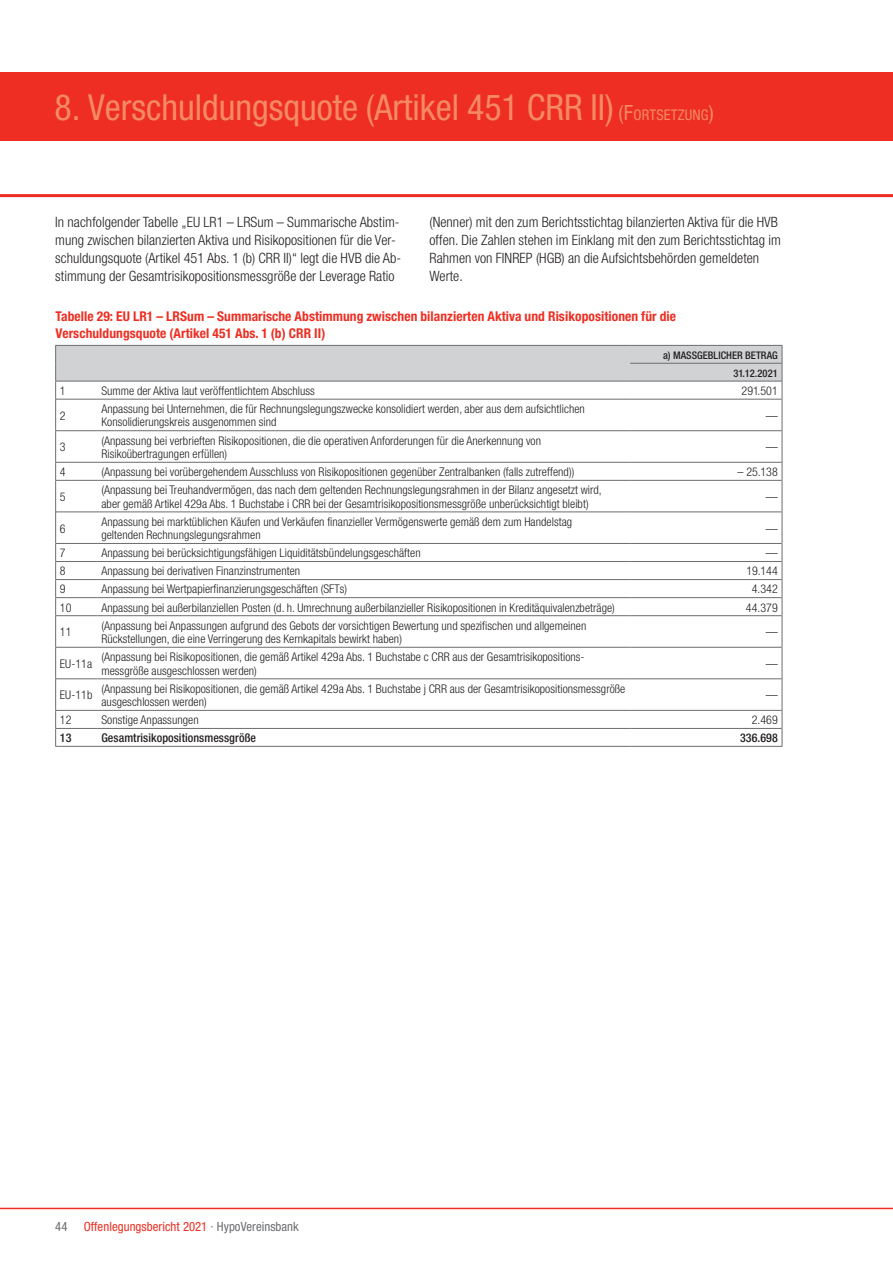
<style>
.page{position:relative;width:893px;height:1263px;background:#fff}
.page>*{position:absolute;margin:0;border:0;box-sizing:border-box;transform-origin:0 0}
.t1{font:condensed 36px "Helvetica Neue";color:#f58966}
.t2{font:300 14.25px/18px "Helvetica HVB Cond";letter-spacing:.005em;color:#231f20}
.t3{font:700 condensed 13.5px/16.5px "Helvetica Neue";letter-spacing:.005em;color:#ee2e22}
.t4{font:condensed 12.75px "Helvetica Neue";letter-spacing:.005em;color:#ee2e22}
.t5{font:condensed 12.75px "Helvetica Neue";color:#6c6d70}
.t6{font:300 12px/13.5px "Helvetica HVB Cond";letter-spacing:.005em;color:#231f20}
.t7{font:500 12px "Helvetica HVB Cond";letter-spacing:.005em;color:#231f20}
.t8{font:500 10.5px/17.9px "Helvetica HVB Cond";letter-spacing:.005em;color:#231f20;text-align:right}
.s1{font-size:21px}
.s2{font-size:14.7px}
.s3{color:#6c6d70}
</style>
<div class="page">
<hr style="left:0;top:1208px;width:893px;height:1px;background:#ee2e22">
<div style="left:0;top:72px;width:893px;height:68px;background:#ee2e22"></div>
<hr style="left:0;top:194px;width:893px;height:3px;background:#ee2e22">
<hr style="left:55px;top:399px;width:1px;height:32px;background:#6c6d70">
<hr style="left:55px;top:431px;width:1px;height:31px;background:#6c6d70">
<svg style="left:55px;top:462px;width:1px;height:18px"></svg>
<hr style="left:55px;top:480px;width:1px;height:32px;background:#6c6d70">
<hr style="left:55px;top:512px;width:1px;height:31px;background:#6c6d70">
<svg style="left:55px;top:543px;width:1px;height:73px"></svg>
<hr style="left:55px;top:616px;width:1px;height:31px;background:#6c6d70">
<hr style="left:55px;top:647px;width:1px;height:32px;background:#6c6d70">
<hr style="left:55px;top:679px;width:1px;height:31px;background:#6c6d70">
<svg style="left:55px;top:710px;width:1px;height:36px"></svg>
<hr style="left:55px;top:746px;width:42px;height:1px;background:#6c6d70">
<hr style="left:97px;top:746px;width:533px;height:1px;background:#6c6d70">
<hr style="left:630px;top:746px;width:152px;height:1px;background:#6c6d70">
<hr style="left:56px;top:399px;width:41px;height:1px;background:#6c6d70">
<hr style="left:97px;top:399px;width:533px;height:1px;background:#6c6d70">
<hr style="left:630px;top:399px;width:152px;height:1px;background:#6c6d70">
<hr style="left:56px;top:430px;width:41px;height:1px;background:#6c6d70">
<hr style="left:97px;top:430px;width:533px;height:1px;background:#6c6d70">
<hr style="left:630px;top:430px;width:152px;height:1px;background:#6c6d70">
<hr style="left:56px;top:462px;width:41px;height:1px;background:#6c6d70">
<hr style="left:97px;top:462px;width:533px;height:1px;background:#6c6d70">
<hr style="left:630px;top:462px;width:152px;height:1px;background:#6c6d70">
<hr style="left:56px;top:480px;width:41px;height:1px;background:#6c6d70">
<hr style="left:97px;top:480px;width:533px;height:1px;background:#6c6d70">
<hr style="left:630px;top:480px;width:152px;height:1px;background:#6c6d70">
<hr style="left:56px;top:511px;width:41px;height:1px;background:#6c6d70">
<hr style="left:97px;top:511px;width:533px;height:1px;background:#6c6d70">
<hr style="left:630px;top:511px;width:152px;height:1px;background:#6c6d70">
<hr style="left:56px;top:543px;width:41px;height:1px;background:#6c6d70">
<hr style="left:97px;top:543px;width:533px;height:1px;background:#6c6d70">
<hr style="left:630px;top:543px;width:152px;height:1px;background:#6c6d70">
<hr style="left:56px;top:561px;width:41px;height:1px;background:#6c6d70">
<hr style="left:97px;top:561px;width:533px;height:1px;background:#6c6d70">
<hr style="left:630px;top:561px;width:152px;height:1px;background:#6c6d70">
<hr style="left:56px;top:579px;width:41px;height:1px;background:#6c6d70">
<hr style="left:97px;top:579px;width:533px;height:1px;background:#6c6d70">
<hr style="left:630px;top:579px;width:152px;height:1px;background:#6c6d70">
<hr style="left:56px;top:597px;width:41px;height:1px;background:#6c6d70">
<hr style="left:97px;top:597px;width:533px;height:1px;background:#6c6d70">
<hr style="left:630px;top:597px;width:152px;height:1px;background:#6c6d70">
<hr style="left:56px;top:615px;width:41px;height:1px;background:#6c6d70">
<hr style="left:97px;top:615px;width:533px;height:1px;background:#6c6d70">
<hr style="left:630px;top:615px;width:152px;height:1px;background:#6c6d70">
<hr style="left:56px;top:647px;width:41px;height:1px;background:#6c6d70">
<hr style="left:97px;top:647px;width:533px;height:1px;background:#6c6d70">
<hr style="left:630px;top:647px;width:152px;height:1px;background:#6c6d70">
<hr style="left:56px;top:678px;width:41px;height:1px;background:#6c6d70">
<hr style="left:97px;top:678px;width:533px;height:1px;background:#6c6d70">
<hr style="left:630px;top:678px;width:152px;height:1px;background:#6c6d70">
<hr style="left:56px;top:710px;width:41px;height:1px;background:#6c6d70">
<hr style="left:97px;top:710px;width:533px;height:1px;background:#6c6d70">
<hr style="left:630px;top:710px;width:152px;height:1px;background:#6c6d70">
<hr style="left:56px;top:728px;width:41px;height:1px;background:#6c6d70">
<hr style="left:97px;top:728px;width:533px;height:1px;background:#6c6d70">
<hr style="left:630px;top:728px;width:152px;height:1px;background:#6c6d70">
<svg style="left:55px;top:345px;width:728px;height:54px"></svg>
<hr style="left:782px;top:399px;width:1px;height:32px;background:#6c6d70">
<hr style="left:782px;top:431px;width:1px;height:31px;background:#6c6d70">
<svg style="left:782px;top:462px;width:1px;height:18px"></svg>
<hr style="left:782px;top:480px;width:1px;height:32px;background:#6c6d70">
<hr style="left:782px;top:512px;width:1px;height:31px;background:#6c6d70">
<svg style="left:782px;top:543px;width:1px;height:73px"></svg>
<hr style="left:782px;top:616px;width:1px;height:31px;background:#6c6d70">
<hr style="left:782px;top:647px;width:1px;height:32px;background:#6c6d70">
<hr style="left:782px;top:679px;width:1px;height:31px;background:#6c6d70">
<svg style="left:782px;top:710px;width:1px;height:36px"></svg>
<hr style="left:630px;top:363px;width:152px;height:1px;background:#6c6d70">
<hr style="left:55px;top:381px;width:42px;height:1px;background:#6c6d70">
<hr style="left:97px;top:381px;width:533px;height:1px;background:#6c6d70">
<hr style="left:630px;top:381px;width:152px;height:1px;background:#6c6d70">
<h1 class="t1" style="left:55px;top:87px;width:661px">8. Verschuldungsquote (Artikel 451 CRR II) <span class="s1">(F</span><span class="s2">ORTSETZUNG</span><span class="s1">)</span></h1>
<p class="t2" style="left:55px;top:213px;width:347px">In nachfolgender Tabelle „EU LR1 – LRSum – Summarische Abstim&shy;mung zwischen bilanzierten Aktiva und Risikopositionen für die Ver&shy;schuldungsquote (Artikel 451 Abs. 1 (b) CRR II)“ legt die HVB die Ab&shy;stimmung der Gesamtrisikopositionsmessgröße der Leverage Ratio</p>
<p class="t2" style="left:429px;top:213px;width:353px">(Nenner) mit den zum Berichtsstichtag bilanzierten Aktiva für die HVB offen. Die Zahlen stehen im Einklang mit den zum Berichtsstichtag im Rahmen von FINREP (HGB) an die Aufsichtsbehörden gemeldeten Werte.</p>
<p class="t3" style="left:56px;top:308px;width:622px">Tabelle 29: EU LR1 – LRSum – Summarische Abstimmung zwischen bilanzierten Aktiva und Risikopositionen für die<br>Verschuldungsquote (Artikel 451 Abs. 1 (b) CRR II)</p>
<p class="t8" style="left:663px;top:346px;width:116px">a) MASSGEBLICHER BETRAG<br>31.12.2021</p>
<p class="t6" style="left:60px;top:384px;width:7px">1</p>
<p class="t6" style="left:101px;top:384px;width:215px">Summe der Aktiva laut veröffentlichtem Abschluss</p>
<p class="t6" style="left:741px;top:384px;width:38px">291.501</p>
<p class="t6" style="left:60px;top:409px;width:7px">2</p>
<p class="t6" style="left:101px;top:402px;width:485px">Anpassung bei Unternehmen, die für Rechnungslegungszwecke konsolidiert werden, aber aus dem aufsichtlichen<br>Konsolidierungskreis ausgenommen sind</p>
<p class="t6" style="left:766px;top:409px;width:13px">—</p>
<p class="t6" style="left:60px;top:440px;width:7px">3</p>
<p class="t6" style="left:101px;top:433px;width:441px">(Anpassung bei verbrieften Risikopositionen, die die operativen Anforderungen für die Anerkennung von<br>Risikoübertragungen erfüllen)</p>
<p class="t6" style="left:766px;top:440px;width:13px">—</p>
<p class="t6" style="left:60px;top:465px;width:7px">4</p>
<p class="t6" style="left:101px;top:465px;width:474px">(Anpassung bei vorübergehendem Ausschluss von Risikopositionen gegenüber Zentralbanken (falls zutreffend))</p>
<p class="t6" style="left:738px;top:465px;width:42px">– 25.138</p>
<p class="t6" style="left:60px;top:490px;width:7px">5</p>
<p class="t6" style="left:101px;top:483px;width:502px">(Anpassung bei Treuhandvermögen, das nach dem geltenden Rechnungslegungsrahmen in der Bilanz angesetzt wird, aber gemäß Artikel 429a Abs. 1 Buchstabe i CRR bei der Gesamtrisikopositionsmessgröße unberücksichtigt bleibt)</p>
<p class="t6" style="left:766px;top:490px;width:13px">—</p>
<p class="t6" style="left:60px;top:521px;width:7px">6</p>
<p class="t6" style="left:101px;top:515px;width:472px">Anpassung bei marktüblichen Käufen und Verkäufen finanzieller Vermögenswerte gemäß dem zum Handelstag geltenden Rechnungslegungsrahmen</p>
<p class="t6" style="left:766px;top:521px;width:13px">—</p>
<p class="t6" style="left:60px;top:546px;width:7px">7</p>
<p class="t6" style="left:101px;top:546px;width:321px">Anpassung bei berücksichtigungsfähigen Liquiditätsbündelungsgeschäften</p>
<p class="t6" style="left:766px;top:546px;width:13px">—</p>
<p class="t6" style="left:60px;top:564px;width:7px">8</p>
<p class="t6" style="left:101px;top:564px;width:200px">Anpassung bei derivativen Finanzinstrumenten</p>
<p class="t6" style="left:746px;top:564px;width:33px">19.144</p>
<p class="t6" style="left:60px;top:582px;width:7px">9</p>
<p class="t6" style="left:101px;top:582px;width:247px">Anpassung bei Wertpapierfinanzierungsgeschäften (SFTs)</p>
<p class="t6" style="left:752px;top:582px;width:28px">4.342</p>
<p class="t6" style="left:60px;top:600px;width:13px">10</p>
<p class="t6" style="left:101px;top:600px;width:515px">Anpassung bei außerbilanziellen Posten (d. h. Umrechnung außerbilanzieller Risikopositionen in Kreditäquivalenzbeträge)</p>
<p class="t6" style="left:746px;top:600px;width:33px">44.379</p>
<p class="t6" style="left:60px;top:625px;width:13px">11</p>
<p class="t6" style="left:101px;top:618px;width:486px">(Anpassung bei Anpassungen aufgrund des Gebots der vorsichtigen Bewertung und spezifischen und allgemeinen<br>Rückstellungen, die eine Verringerung des Kernkapitals bewirkt haben)</p>
<p class="t6" style="left:766px;top:625px;width:13px">—</p>
<p class="t6" style="left:60px;top:657px;width:34px">EU-11a</p>
<p class="t6" style="left:101px;top:650px;width:483px">(Anpassung bei Risikopositionen, die gemäß Artikel 429a Abs. 1 Buchstabe c CRR aus der Gesamtrisikopositions&shy;messgröße ausgeschlossen werden)</p>
<p class="t6" style="left:766px;top:657px;width:13px">—</p>
<p class="t6" style="left:60px;top:688px;width:34px">EU-11b</p>
<p class="t6" style="left:101px;top:682px;width:525px">(Anpassung bei Risikopositionen, die gemäß Artikel 429a Abs. 1 Buchstabe j CRR aus der Gesamtrisikopositionsmessgröße ausgeschlossen werden)</p>
<p class="t6" style="left:766px;top:688px;width:13px">—</p>
<p class="t6" style="left:60px;top:713px;width:13px">12</p>
<p class="t6" style="left:101px;top:713px;width:99px">Sonstige Anpassungen</p>
<p class="t6" style="left:752px;top:713px;width:28px">2.469</p>
<p class="t7" style="left:60px;top:731px;width:13px">13</p>
<p class="t7" style="left:101px;top:731px;width:156px">Gesamtrisikopositionsmessgröße</p>
<p class="t7" style="left:740px;top:731px;width:39px">336.698</p>
<p class="t5" style="left:55px;top:1218px;width:14px">44</p>
<p class="t4" style="left:84px;top:1218px;width:217px">Offenlegungsbericht 2021 <span class="s3">· HypoVereinsbank</span></p>
</div>
